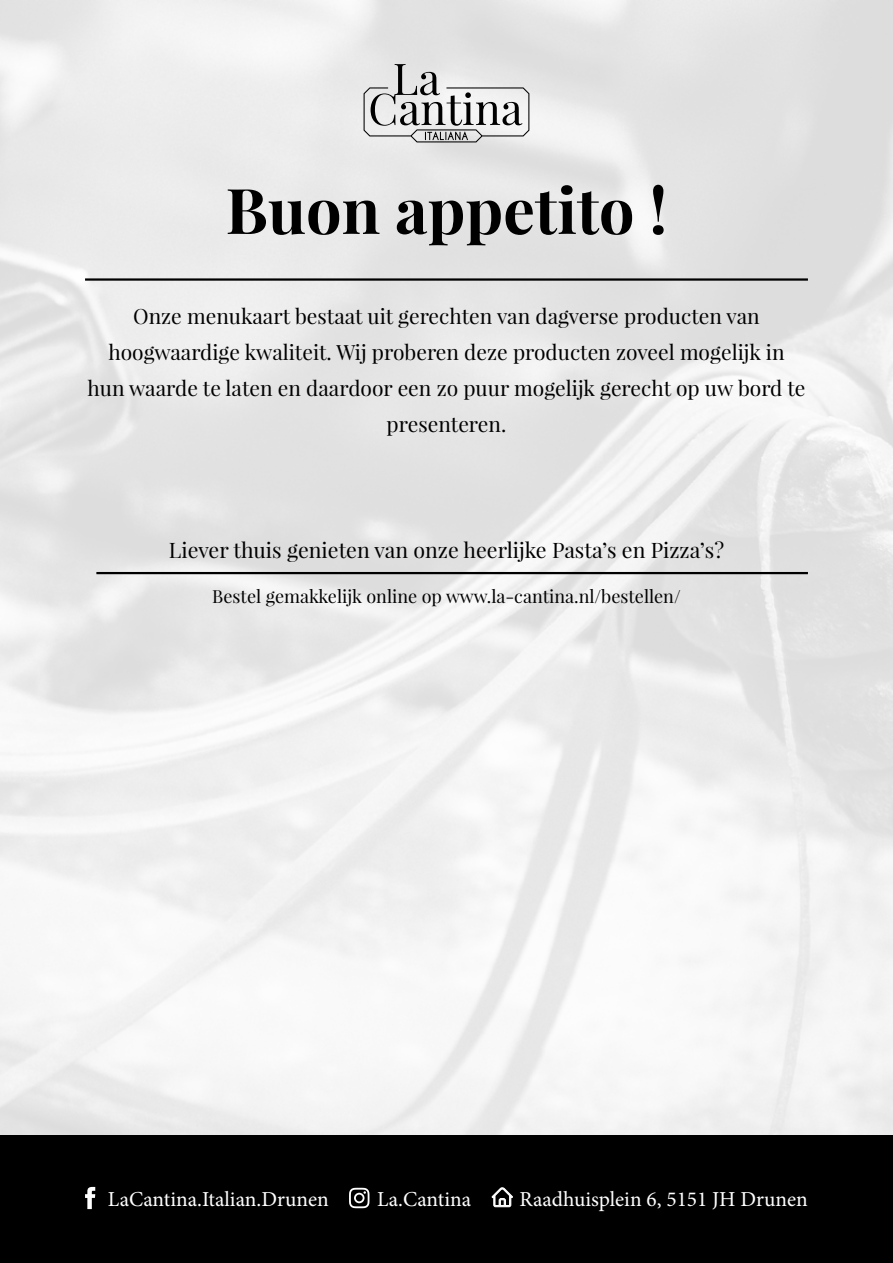
<style>
.page{position:relative;width:893px;height:1263px;background:#fff}
.page>*{position:absolute;margin:0;border:0;box-sizing:border-box;transform-origin:0 0}
.t1{font:700 63px "Playfair Display";color:#000}
.t2{font:21.3px "Minion Pro";color:#fff}
.t3{font:21.3px "Playfair Display";color:#000}
.t4{font:21px/36px "Playfair Display";color:#000;text-align:center}
.t5{font:18px "Playfair Display";color:#000}
</style>
<div class="page">
<div style="left:0;top:1135px;width:893px;height:128px;background:#000"></div>
<hr style="left:85px;top:278px;width:723px;height:3px;background:#000">
<hr style="left:96px;top:572px;width:712px;height:2px;background:#000">
<svg style="left:364px;top:64px;width:165px;height:78px"></svg>
<svg style="left:85px;top:1187px;width:10px;height:22px"></svg>
<svg style="left:349px;top:1188px;width:20px;height:20px"></svg>
<svg style="left:492px;top:1187px;width:21px;height:20px"></svg>
<h1 class="t1" style="left:226px;top:171px;width:443px">Buon appetito !</h1>
<p class="t4" style="left:87px;top:298px;width:719px">Onze menukaart bestaat uit gerechten van dagverse producten van hoogwaardige kwaliteit. Wij proberen deze producten zoveel mogelijk in hun waarde te laten en daardoor een zo puur mogelijk gerecht op uw bord te presenteren.</p>
<p class="t3" style="left:169px;top:537px;width:557px">Liever thuis genieten van onze heerlijke Pasta’s en Pizza’s?</p>
<p class="t5" style="left:212px;top:585px;width:470px">Bestel gemakkelijk online op www.la-cantina.nl/bestellen/</p>
<p class="t2" style="left:108px;top:1185px;width:222px">LaCantina.Italian.Drunen</p>
<p class="t2" style="left:377px;top:1185px;width:96px">La.Cantina</p>
<p class="t2" style="left:519px;top:1185px;width:290px">Raadhuisplein 6, 5151 JH Drunen</p>
</div>
